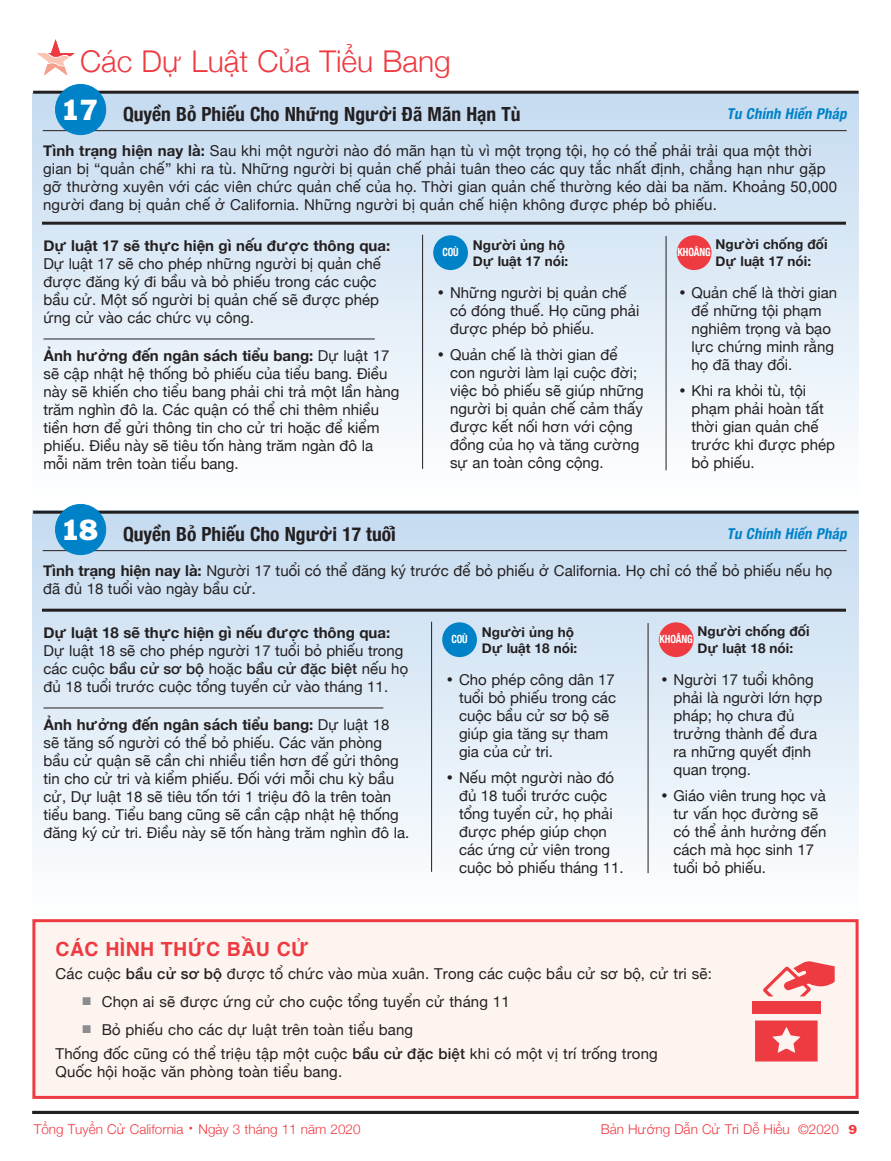
<style>
.page{position:relative;width:891px;height:1161px;background:#fff}
.page>*{position:absolute;margin:0;border:0;box-sizing:border-box;transform-origin:0 0}
.t1{font:300 30px "Helvetica Neue";color:#ee3a41}
.t2{font:27px "Franklin Gothic";color:#fff}
.t3{font:700 condensed 19.5px "Helvetica Neue";color:#231f20}
.t4{font:700 19.5px "Helvetica";letter-spacing:.02em;color:#ee3a41}
.t5{font:15px/18px "Helvetica Neue";color:#231f20}
.t6{font:700 15px "Helvetica Neue";color:#231f20}
.t7{font:italic 700 condensed 15px "Helvetica Neue";color:#0082c8}
.t8{font:700 13.5px/16.5px "Helvetica Neue";color:#231f20}
.t9{font:300 13.5px "Helvetica Neue";color:#ee3a41}
.t10{font:700 condensed 11.25px "Helvetica Neue";letter-spacing:-.01em;color:#fff;scale:.9 1}
.s1{font-weight:700}
.s2{font-family:"Geometric 415 BT Lite A"}
.s3{font-weight:500}
.s4{color:#8a8c8f}
.s5{font-family:"Geometric 415 BT Black A";font-weight:400;font-size:16.5px}
.s6{font-family:"Franklin Gothic";font-weight:400;font-size:12px}
</style>
<div class="page">
<svg style="left:37px;top:39px;width:38px;height:37px"></svg>
<hr style="left:32px;top:1111px;width:827px;height:3px;background:#231f20">
<div style="left:32px;top:92px;width:827px;height:406px;background:linear-gradient(to bottom,#c4dbf0,#fdfefe)"></div>
<hr style="left:42px;top:222px;width:804px;height:3px;background:#231f20">
<hr style="left:422px;top:235px;width:1px;height:234px;background:#231f20">
<hr style="left:666px;top:236px;width:1px;height:234px;background:#231f20">
<hr style="left:44px;top:339px;width:331px;height:1px;background:#231f20">
<hr style="left:33px;top:91px;width:826px;height:3px;background:#231f20">
<div style="left:433px;top:235px;width:35px;height:35px;background:#0082c8;border-radius:50%"></div>
<div style="left:677px;top:235px;width:35px;height:35px;background:#ee3a41;border-radius:50%"></div>
<hr style="left:43px;top:130px;width:804px;height:1px;background:#231f20">
<div style="left:56px;top:84px;width:50px;height:51px;background:#0082c8;border-radius:50%"></div>
<div style="left:55px;top:84px;width:51px;height:51px;border:1px solid #0082c8;border-radius:50%"></div>
<div style="left:32px;top:511px;width:827px;height:405px;background:linear-gradient(to bottom,#c4daef,#fefefe)"></div>
<hr style="left:42px;top:609px;width:804px;height:3px;background:#231f20">
<hr style="left:431px;top:622px;width:1px;height:250px;background:#231f20">
<hr style="left:648px;top:623px;width:1px;height:250px;background:#231f20">
<hr style="left:44px;top:708px;width:339px;height:1px;background:#231f20">
<hr style="left:33px;top:511px;width:826px;height:3px;background:#231f20">
<div style="left:442px;top:622px;width:35px;height:35px;background:#0082c8;border-radius:50%"></div>
<div style="left:659px;top:622px;width:35px;height:35px;background:#ee3a41;border-radius:50%"></div>
<hr style="left:43px;top:550px;width:804px;height:1px;background:#231f20">
<div style="left:56px;top:504px;width:50px;height:51px;background:#0082c8;border-radius:50%"></div>
<div style="left:55px;top:504px;width:51px;height:51px;border:1px solid #0082c8;border-radius:50%"></div>
<div style="left:34px;top:921px;width:823px;height:176px;background:#fdf4f0"></div>
<div style="left:32px;top:919px;width:827px;height:180px;border:3px solid #ee3a41"></div>
<svg style="left:755px;top:1021px;width:63px;height:41px"></svg>
<svg style="left:763px;top:961px;width:72px;height:35px"></svg>
<div style="left:752px;top:1001px;width:69px;height:13px;background:#ee3a41"></div>
<h1 class="t1" style="left:80px;top:37px;width:372px">Các Dự Luật Của Tiểu Bang</h1>
<h2 class="t2" style="left:61px;top:92px;width:39px">17</h2>
<h3 class="t3" style="left:123px;top:97px;width:399px">Quyền Bỏ Phiếu Cho Những Người Đã Mãn Hạn Tù</h3>
<p class="t7" style="left:727px;top:101px;width:125px">Tu Chính Hiến Pháp</p>
<p class="t5" style="left:43px;top:142px;width:795px"><span class="s1">Tình trạng hiện nay là:</span> Sau khi một người nào đó mãn hạn tù vì một trọng tội, họ có thể phải trải qua một thời gian bị “quản chế” khi ra tù. Những người bị quản chế phải tuân theo các quy tắc nhất định, chẳng hạn như gặp gỡ thường xuyên với các viên chức quản chế của họ. Thời gian quản chế thường kéo dài ba năm. Khoảng 50,000 người đang bị quản chế ở California. Những người bị quản chế hiện không được phép bỏ phiếu.</p>
<p class="t6" style="left:44px;top:234px;width:348px">Dự luật 17 sẽ thực hiện gì nếu được thông qua:</p>
<p class="t5" style="left:44px;top:255px;width:339px">Dự luật 17 sẽ cho phép những người bị quản chế được đăng ký đi bầu và bỏ phiếu trong các cuộc bầu cử. Một số người bị quản chế sẽ được phép ứng cử vào các chức vụ công.</p>
<p class="t5" style="left:44px;top:347px;width:357px"><span class="s1">Ảnh hưởng đến ngân sách tiểu bang:</span> Dự luật 17 sẽ cập nhật hệ thống bỏ phiếu của tiểu bang. Điều này sẽ khiến cho tiểu bang phải chi trả một lần hàng trăm nghìn đô la. Các quận có thể chi thêm nhiều tiền hơn để gửi thông tin cho cử tri hoặc để kiểm phiếu. Điều này sẽ tiêu tốn hàng trăm ngàn đô la mỗi năm trên toàn tiểu bang.</p>
<h2 class="t2" style="left:61px;top:512px;width:39px">18</h2>
<h3 class="t3" style="left:123px;top:517px;width:274px">Quyền Bỏ Phiếu Cho Người 17 tuổi</h3>
<p class="t10" style="left:442px;top:243px;width:20px">COÙ</p>
<p class="t8" style="left:716px;top:237px;width:113px">Người chống đối<br>Dự luật 17 nói:</p>
<p class="t8" style="left:473px;top:237px;width:97px">Người ủng hộ<br>Dự luật 17 nói:</p>
<p class="t10" style="left:678px;top:243px;width:38px">KHOÂNG</p>
<p class="t5" style="left:450px;top:285px;width:191px;text-indent:-14px"><span class="s2">•</span> Những người bị quản chế có đóng thuế. Họ cũng phải được phép bỏ phiếu.</p>
<p class="t5" style="left:450px;top:346px;width:195px;text-indent:-14px"><span class="s2">•</span> Quản chế là thời gian để con người làm lại cuộc đời; việc bỏ phiếu sẽ giúp những người bị quản chế cảm thấy được kết nối hơn với cộng đồng của họ và tăng cường sự an toàn công cộng.</p>
<p class="t5" style="left:692px;top:285px;width:147px;text-indent:-14px"><span class="s2">•</span> Quản chế là thời gian để những tội phạm nghiêm trọng và bạo lực chứng minh rằng họ đã thay đổi.</p>
<p class="t5" style="left:692px;top:382px;width:145px;text-indent:-14px"><span class="s2">•</span> Khi ra khỏi tù, tội phạm phải hoàn tất thời gian quản chế trước khi được phép bỏ phiếu.</p>
<p class="t7" style="left:727px;top:521px;width:125px">Tu Chính Hiến Pháp</p>
<p class="t5" style="left:43px;top:562px;width:790px"><span class="s1">Tình trạng hiện nay là:</span> Người 17 tuổi có thể đăng ký trước để bỏ phiếu ở California. Họ chỉ có thể bỏ phiếu nếu họ đã đủ 18 tuổi vào ngày bầu cử.</p>
<p class="t6" style="left:44px;top:621px;width:348px">Dự luật 18 sẽ thực hiện gì nếu được thông qua:</p>
<p class="t5" style="left:44px;top:642px;width:366px">Dự luật 18 sẽ cho phép người 17 tuổi bỏ phiếu trong các cuộc <span class="s3">bầu cử sơ bộ</span> hoặc <span class="s3">bầu cử đặc biệt</span> nếu họ đủ 18 tuổi trước cuộc tổng tuyển cử vào tháng 11.</p>
<p class="t5" style="left:44px;top:716px;width:367px"><span class="s1">Ảnh hưởng đến ngân sách tiểu bang:</span> Dự luật 18<br>sẽ tăng số người có thể bỏ phiếu. Các văn phòng bầu cử quận sẽ cần chi nhiều tiền hơn để gửi thông tin cho cử tri và kiểm phiếu. Đối với mỗi chu kỳ bầu cử, Dự luật 18 sẽ tiêu tốn tới 1 triệu đô la trên toàn tiểu bang. Tiểu bang cũng sẽ cần cập nhật hệ thống đăng ký cử tri. Điều này sẽ tốn hàng trăm nghìn đô la.</p>
<p class="t10" style="left:451px;top:630px;width:20px">COÙ</p>
<p class="t8" style="left:698px;top:624px;width:113px">Người chống đối<br>Dự luật 18 nói:</p>
<p class="t8" style="left:482px;top:624px;width:97px">Người ủng hộ<br>Dự luật 18 nói:</p>
<p class="t10" style="left:660px;top:630px;width:38px">KHOÂNG</p>
<p class="t5" style="left:459px;top:672px;width:159px;text-indent:-14px"><span class="s2">•</span> Cho phép công dân 17 tuổi bỏ phiếu trong các cuộc bầu cử sơ bộ sẽ giúp gia tăng sự tham gia của cử tri.</p>
<p class="t5" style="left:459px;top:769px;width:166px;text-indent:-14px"><span class="s2">•</span> Nếu một người nào đó đủ 18 tuổi trước cuộc tổng tuyển cử, họ phải được phép giúp chọn các ứng cử viên trong cuộc bỏ phiếu tháng 11.</p>
<p class="t5" style="left:674px;top:672px;width:150px;text-indent:-14px"><span class="s2">•</span> Người 17 tuổi không phải là người lớn hợp pháp; họ chưa đủ trưởng thành để đưa ra những quyết định quan trọng.</p>
<p class="t5" style="left:674px;top:787px;width:154px;text-indent:-14px"><span class="s2">•</span> Giáo viên trung học và tư vấn học đường sẽ có thể ảnh hưởng đến cách mà học sinh 17 tuổi bỏ phiếu.</p>
<h3 class="t4" style="left:56px;top:933px;width:255px">CÁC HÌNH THỨC BẦU CỬ</h3>
<p class="t5" style="left:56px;top:966px;width:658px">Các cuộc <span class="s3">bầu cử sơ bộ</span> được tổ chức vào mùa xuân. Trong các cuộc bầu cử sơ bộ, cử tri sẽ:</p>
<p class="t5" style="left:83px;top:994px;width:429px"><span class="s4">■</span> Chọn ai sẽ được ứng cử cho cuộc tổng tuyển cử tháng 11</p>
<p class="t5" style="left:56px;top:1019px;width:604px;line-height:23.4px;text-indent:27px"><span class="s4">■</span> Bỏ phiếu cho các dự luật trên toàn tiểu bang<br>Thống đốc cũng có thể triệu tập một cuộc <span class="s3">bầu cử đặc biệt</span> khi có một vị trí trống trong</p>
<p class="t5" style="left:56px;top:1063px;width:288px">Quốc hội hoặc văn phòng toàn tiểu bang.</p>
<p class="t9" style="left:34px;top:1119px;width:328px">Tổng Tuyển Cử California <span class="s5">·</span> Ngày 3 tháng 11 năm 2020</p>
<p class="t9" style="left:601px;top:1119px;width:258px">Bản Hướng Dẫn Cử Tri Dễ Hiểu ©2020 <span class="s6">9</span></p>
</div>
